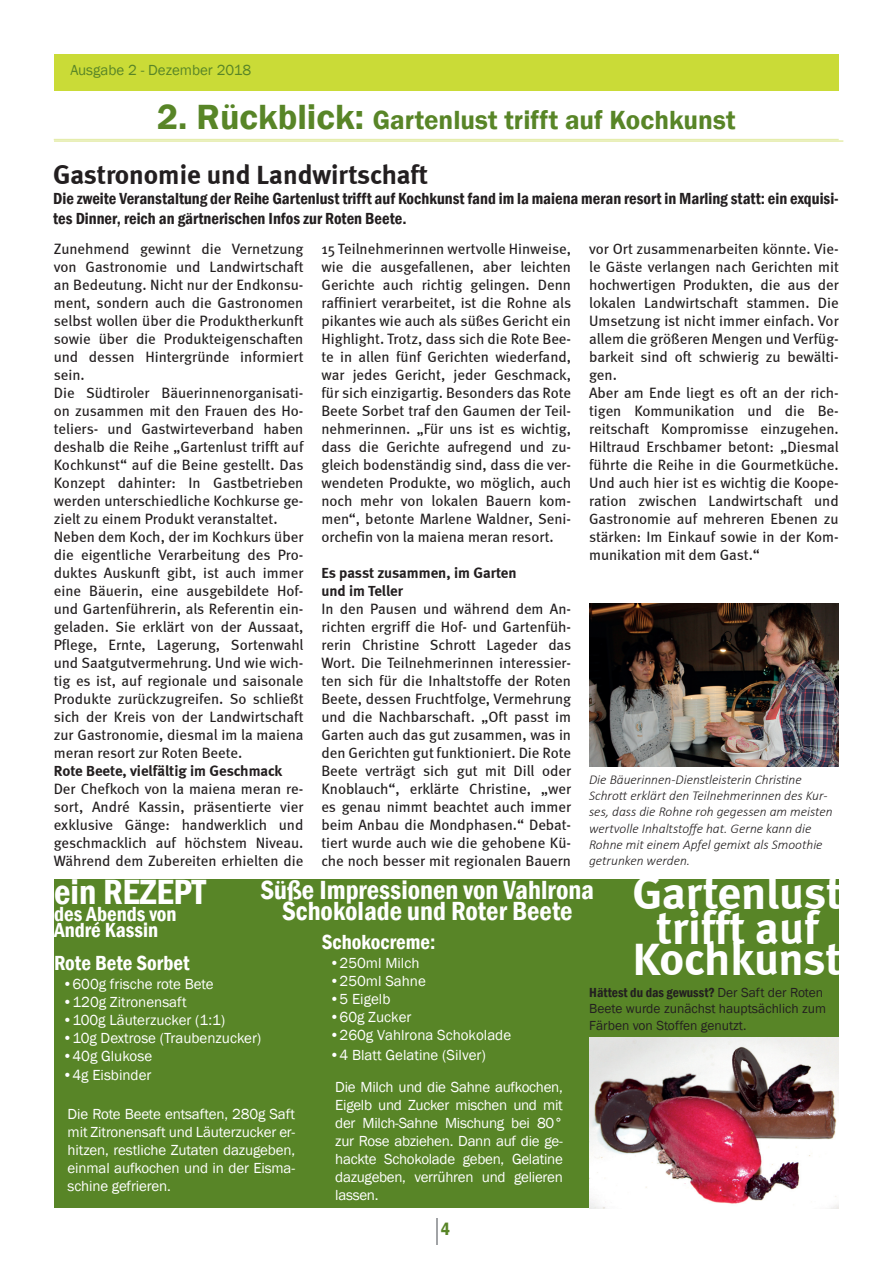
<style>
.page{position:relative;width:893px;height:1263px;background:#fff}
.page>*{position:absolute;margin:0;border:0;box-sizing:border-box;transform-origin:0 0}
.t1{font:700 46.5px/34.5px "Meta";color:#fff;text-align:center}
.t2{font:600 condensed 36px "Franklin Gothic";color:#fff}
.t3{font:600 condensed 27px/21px "Franklin Gothic";color:#fff;text-align:center}
.t4{font:600 27px "Franklin Gothic";color:#588527}
.t5{font:700 27px "Meta";color:#231f20}
.t6{font:600 condensed 21px/16.5px "Franklin Gothic";color:#fff}
.t7{font:600 condensed 18px "Franklin Gothic";color:#588527}
.t8{font:600 condensed 16.5px/19.8px "Franklin Gothic";color:#231f20}
.t9{font:15px/18px "Meta";color:#231f20;text-align:justify}
.t10{font:15px/18px "Franklin Gothic";color:#fff;text-align:justify}
.t11{font:15px/31.5px "Franklin Gothic";letter-spacing:-.02em;color:#fff}
.t12{font:700 15px/18px "Meta";letter-spacing:-.005em;color:#231f20}
.t13{font:15px "Meta Bold LF";color:#231f20}
.t14{font:15px "Franklin Gothic";color:#588527}
.t15{font:italic 300 13.5px/16.2px "Calibri";color:#231f20}
.t16{font:13.5px/16.2px "Franklin Gothic";color:#231f20}
.s1{font-size:36px}
.s2{font-weight:600;font-stretch:condensed}
</style>
<div class="page">
<div style="left:54px;top:879px;width:785px;height:329px;background:#588527"></div>
<div style="left:54px;top:54px;width:784px;height:37px;background:#cadb37"></div>
<svg style="left:54px;top:139px;width:789px;height:3px;background:#e8eeb6"></svg>
<img style="left:589px;top:604px;width:250px;height:162px">
<img style="left:589px;top:1037px;width:250px;height:172px">
<hr style="left:436px;top:1218px;width:2px;height:26px;background:#a1a3a6">
<p class="t14" style="left:70px;top:61px;width:182px">Ausgabe 2 - Dezember 2018</p>
<h3 class="t4" style="left:157px;top:104px;width:580px"><span class="s1">2. Rückblick:</span> Gartenlust trifft auf Kochkunst</h3>
<h3 class="t5" style="left:53px;top:159px;width:376px">Gastronomie und Landwirtschaft</h3>
<p class="t8" style="left:53px;top:189px;width:787px">Die zweite Veranstaltung der Reihe Gartenlust trifft auf Kochkunst fand im la maiena meran resort in Marling statt: ein exquisi&shy;tes Dinner, reich an gärtnerischen Infos zur Roten Beete.</p>
<p class="t9" style="left:54px;top:240px;width:251px;text-align:left">Zunehmend gewinnt die Vernetzung von Gastronomie und Landwirtschaft an Bedeutung. Nicht nur der Endkonsu&shy;ment, sondern auch die Gastronomen selbst wollen über die Produktherkunft sowie über die Produkteigenschaften und dessen Hintergründe informiert sein.<br>Die Südtiroler Bäuerinnenorganisati&shy;on zusammen mit den Frauen des Ho&shy;teliers- und Gastwirteverband haben deshalb die Reihe „Gartenlust trifft auf Kochkunst“ auf die Beine gestellt. Das Konzept dahinter: In Gastbetrieben werden unterschiedliche Kochkurse ge&shy;zielt zu einem Produkt veranstaltet.<br>Neben dem Koch, der im Kochkurs über die eigentliche Verarbeitung des Pro&shy;duktes Auskunft gibt, ist auch immer eine Bäuerin, eine ausgebildete Hof&shy;und Gartenführerin, als Referentin ein&shy;geladen. Sie erklärt von der Aussaat, Pflege, Ernte, Lagerung, Sortenwahl und Saatgutvermehrung. Und wie wich&shy;tig es ist, auf regionale und saisonale Produkte zurückzugreifen. So schließt sich der Kreis von der Landwirtschaft zur Gastronomie, diesmal im la maiena meran resort zur Roten Beete.</p>
<p class="t13" style="left:54px;top:762px;width:230px">Rote Beete, vielfältig im Geschmack</p>
<p class="t9" style="left:54px;top:780px;width:251px">Der Chefkoch von la maiena meran re&shy;sort, André Kassin, präsentierte vier exklusive Gänge: handwerklich und geschmacklich auf höchstem Niveau.<br>Während dem Zubereiten erhielten die</p>
<p class="t9" style="left:589px;top:240px;width:251px;text-align:left">vor Ort zusammenarbeiten könnte. Vie&shy;le Gäste verlangen nach Gerichten mit hochwertigen Produkten, die aus der lokalen Landwirtschaft stammen. Die Umsetzung ist nicht immer einfach. Vor allem die größeren Mengen und Verfüg&shy;barkeit sind oft schwierig zu bewälti&shy;gen.<br>Aber am Ende liegt es oft an der rich&shy;tigen Kommunikation und die Be&shy;reitschaft Kompromisse einzugehen.<br>Hiltraud Erschbamer betont: „Diesmal führte die Reihe in die Gourmetküche.<br>Und auch hier ist es wichtig die Koope&shy;ration zwischen Landwirtschaft und Gastronomie auf mehreren Ebenen zu stärken: Im Einkauf sowie in der Kom&shy;munikation mit dem Gast.“</p>
<p class="t9" style="left:321px;top:240px;width:251px">15 Teilnehmerinnen wertvolle Hinweise, wie die ausgefallenen, aber leichten Gerichte auch richtig gelingen. Denn raffiniert verarbeitet, ist die Rohne als pikantes wie auch als süßes Gericht ein Highlight. Trotz, dass sich die Rote Bee&shy;te in allen fünf Gerichten wiederfand, war jedes Gericht, jeder Geschmack, für sich einzigartig. Besonders das Rote Beete Sorbet traf den Gaumen der Teil&shy;nehmerinnen. „Für uns ist es wichtig, dass die Gerichte aufregend und zu&shy;gleich bodenständig sind, dass die ver&shy;wendeten Produkte, wo möglich, auch noch mehr von lokalen Bauern kom&shy;men“, betonte Marlene Waldner, Seni&shy;orchefin von la maiena meran resort.</p>
<p class="t12" style="left:321px;top:564px;width:197px">Es passt zusammen, im Garten und im Teller</p>
<p class="t9" style="left:321px;top:600px;width:251px">In den Pausen und während dem An&shy;richten ergriff die Hof- und Gartenfüh&shy;rerin Christine Schrott Lageder das Wort. Die Teilnehmerinnen interessier&shy;ten sich für die Inhaltstoffe der Roten Beete, dessen Fruchtfolge, Vermehrung und die Nachbarschaft. „Oft passt im Garten auch das gut zusammen, was in den Gerichten gut funktioniert. Die Rote Beete verträgt sich gut mit Dill oder Knoblauch“, erklärte Christine, „wer es genau nimmt beachtet auch immer beim Anbau die Mondphasen.“ Debat&shy;tiert wurde auch wie die gehobene Kü&shy;che noch besser mit regionalen Bauern</p>
<p class="t15" style="left:589px;top:771px;width:245px">Die Bäuerinnen-Dienstleisterin Christine Schrott erklärt den Teilnehmerinnen des Kur&shy;ses, dass die Rohne roh gegessen am meisten wertvolle Inhaltstoffe hat. Gerne kann die Rohne mit einem Apfel gemixt als Smoothie getrunken werden.</p>
<h1 class="t1" style="left:632px;top:875px;width:211px">Gartenlust trifft auf</h1>
<h3 class="t3" style="left:260px;top:879px;width:335px">Süße Impressionen von Vahlrona<br>Schokolade und Roter Beete</h3>
<h3 class="t6" style="left:322px;top:934px;width:115px">Schokocreme:</h3>
<p class="t10" style="left:330px;top:955px;width:91px">•250ml Milch</p>
<p class="t10" style="left:330px;top:973px;width:98px">•250ml Sahne</p>
<p class="t10" style="left:330px;top:991px;width:62px">•5 Eigelb</p>
<p class="t10" style="left:330px;top:1009px;width:83px">•60g Zucker</p>
<p class="t10" style="left:330px;top:1027px;width:183px">•260g Vahlrona Schokolade</p>
<p class="t11" style="left:335px;top:1040px;width:229px;text-indent:-6px">•4 Blatt Gelatine (Silver)<br>Die Milch und die Sahne aufkochen,</p>
<p class="t10" style="left:335px;top:1096px;width:229px">Eigelb und Zucker mischen und mit der Milch-Sahne Mischung bei 80° zur Rose abziehen. Dann auf die ge&shy;hackte Schokolade geben, Gelatine dazugeben, verrühren und gelieren lassen.</p>
<h2 class="t2" style="left:54px;top:868px;width:154px">ein REZEPT</h2>
<h3 class="t6" style="left:54px;top:905px;width:124px">des Abends von<br>André Kassin</h3>
<h3 class="t6" style="left:54px;top:955px;width:137px">Rote Bete Sorbet</h3>
<h1 class="t1" style="left:633px;top:941px;width:210px">Kochkunst</h1>
<p class="t10" style="left:62px;top:975px;width:153px">•600g frische rote Bete</p>
<p class="t10" style="left:62px;top:993px;width:126px">•120g Zitronensaft</p>
<p class="t10" style="left:62px;top:1011px;width:164px">•100g Läuterzucker (1:1)</p>
<p class="t10" style="left:62px;top:1029px;width:200px">•10g Dextrose (Traubenzucker)</p>
<p class="t10" style="left:62px;top:1047px;width:91px">•40g Glukose</p>
<p class="t10" style="left:62px;top:1067px;width:90px">•4g Eisbinder</p>
<p class="t10" style="left:68px;top:1106px;width:229px">Die Rote Beete entsaften, 280g Saft mit Zitronensaft und Läuterzucker er&shy;hitzen, restliche Zutaten dazugeben, einmal aufkochen und in der Eisma&shy;schine gefrieren.</p>
<p class="t16" style="left:589px;top:985px;width:238px"><span class="s2">Hättest du das gewusst?</span> Der Saft der Roten<br>Beete wurde zunächst hauptsächlich zum<br>Färben von Stoffen genutzt.</p>
<p class="t7" style="left:441px;top:1217px;width:11px">4</p>
</div>
